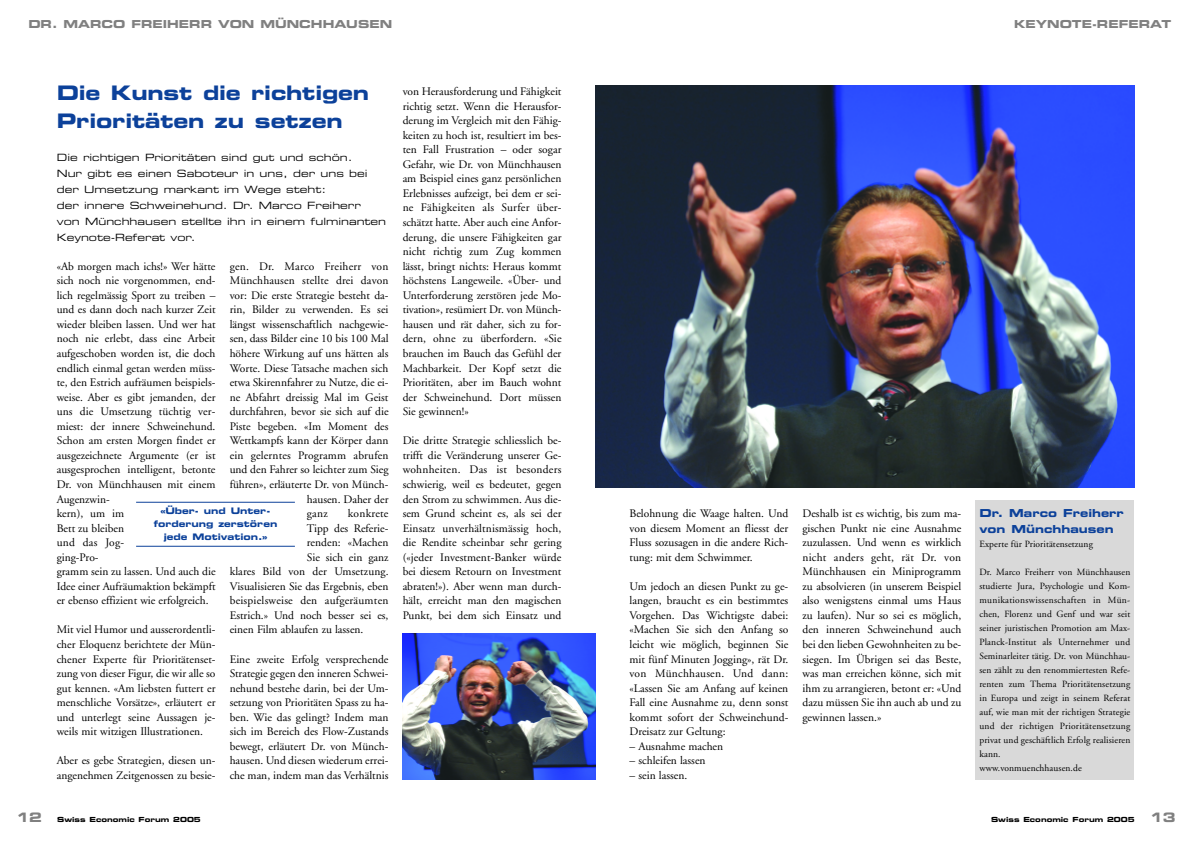
<style>
.page{position:relative;width:1191px;height:842px;background:#fff}
.page>*{position:absolute;margin:0;border:0;box-sizing:border-box;transform-origin:0 0}
.t1{font:20px/28px "Eurostile Bold Extended Two";letter-spacing:-.01em;color:#0c419a}
.t2{font:11.5px/14.5px "Adobe Garamond";color:#000;text-align:justify}
.t3{font:11.5px "Adobe Garamond";letter-spacing:.02em;color:#000}
.t4{font:11px "Eurostile Bold Extended Two";color:#808080}
.t5{font:11px/16px "Eurostile Bold Extended Two";color:#0c419a}
.t6{font:10px/16px "Eurostile Extended Two";color:#000}
.t7{font:9.5px/14px "Adobe Garamond";letter-spacing:.01em;color:#000}
.t8{font:9px/13px "Eurostile Bold Extended Two";color:#0c419a;text-align:center}
.t9{font:7px "Eurostile Bold Extended Two";color:#000}
.s1{font-size:13px;color:#808080}
</style>
<div class="page">
<div style="left:975px;top:500px;width:159px;height:280px;background:#d9d9d9"></div>
<hr style="left:136px;top:502px;width:159px;height:1px;background:#0c419a">
<hr style="left:136px;top:546px;width:159px;height:1px;background:#0c419a">
<img style="left:403px;top:633px;width:192px;height:147px">
<img style="left:595px;top:85px;width:539px;height:403px">
<p class="t4" style="left:28px;top:20px;width:365px">DR. MARCO FREIHERR VON MÜNCHHAUSEN</p>
<h1 class="t1" style="left:57px;top:80px;width:314px">Die Kunst die richtigen<br>Prioritäten zu setzen</h1>
<p class="t6" style="left:57px;top:150px;width:331px">Die richtigen Prioritäten sind gut und schön.<br>Nur gibt es einen Saboteur in uns, der uns bei der Umsetzung markant im Wege steht:<br>der innere Schweinehund. Dr. Marco Freiherr von Münchhausen stellte ihn in einem fulminanten Keynote-Referat vor.</p>
<p class="t3" style="left:230px;top:261px;width:160px">gen. Dr. Marco Freiherr von</p>
<p class="t2" style="left:230px;top:274px;width:160px">Münchhausen stellte drei davon</p>
<p class="t2" style="left:230px;top:289px;width:160px">vor: Die erste Strategie besteht da-</p>
<p class="t2" style="left:230px;top:303px;width:160px">rin, Bilder zu verwenden. Es sei</p>
<p class="t2" style="left:230px;top:318px;width:160px">längst wissenschaftlich nachgewie-</p>
<p class="t2" style="left:230px;top:333px;width:160px">sen, dass Bilder eine 10 bis 100 Mal</p>
<p class="t2" style="left:230px;top:347px;width:160px">höhere Wirkung auf uns hätten als</p>
<p class="t2" style="left:230px;top:362px;width:160px">Worte. Diese Tatsache machen sich</p>
<p class="t2" style="left:230px;top:376px;width:160px">etwa Skirennfahrer zu Nutze, die ei-</p>
<p class="t2" style="left:230px;top:391px;width:160px">ne Abfahrt dreissig Mal im Geist</p>
<p class="t2" style="left:230px;top:405px;width:160px">durchfahren, bevor sie sich auf die</p>
<p class="t2" style="left:230px;top:420px;width:160px">Piste begeben. «Im Moment des</p>
<p class="t2" style="left:230px;top:434px;width:160px">Wettkampfs kann der Körper dann</p>
<p class="t2" style="left:230px;top:449px;width:160px">ein gelerntes Programm abrufen</p>
<p class="t2" style="left:230px;top:463px;width:160px">und den Fahrer so leichter zum Sieg</p>
<p class="t2" style="left:230px;top:478px;width:160px">führen», erläuterte Dr. von Münch-</p>
<p class="t2" style="left:307px;top:493px;width:83px">hausen. Daher der</p>
<p class="t2" style="left:307px;top:507px;width:22px">ganz</p>
<p class="t3" style="left:348px;top:509px;width:42px">konkrete</p>
<p class="t2" style="left:307px;top:522px;width:83px">Tipp des Referie-</p>
<p class="t2" style="left:307px;top:536px;width:83px">renden: «Machen</p>
<p class="t2" style="left:307px;top:551px;width:83px">Sie sich ein ganz</p>
<p class="t2" style="left:230px;top:565px;width:160px">klares Bild von der Umsetzung.</p>
<p class="t2" style="left:230px;top:580px;width:160px">Visualisieren Sie das Ergebnis, eben</p>
<p class="t3" style="left:230px;top:596px;width:160px">beispielsweise den aufgeräumten</p>
<p class="t2" style="left:230px;top:609px;width:160px">Estrich.» Und noch besser sei es,</p>
<p class="t2" style="left:230px;top:624px;width:135px">einen Film ablaufen zu lassen.</p>
<p class="t2" style="left:230px;top:653px;width:160px">Eine zweite Erfolg versprechende Strategie gegen den inneren Schwei&shy;nehund bestehe darin, bei der Um&shy;setzung von Prioritäten Spass zu ha&shy;ben. Wie das gelingt? Indem man sich im Bereich des Flow-Zustands bewegt, erläutert Dr. von Münch&shy;hausen. Und diesen wiederum errei&shy;che man, indem man das Verhältnis</p>
<p class="t2" style="left:57px;top:260px;width:160px;text-align:left">«Ab morgen mach ichs!» Wer hätte sich noch nie vorgenommen, end&shy;lich regelmässig Sport zu treiben – und es dann doch nach kurzer Zeit wieder bleiben lassen. Und wer hat noch nie erlebt, dass eine Arbeit aufgeschoben worden ist, die doch endlich einmal getan werden müss&shy;te, den Estrich aufräumen beispiels&shy;weise. Aber es gibt jemanden, der uns die Umsetzung tüchtig ver&shy;miest: der innere Schweinehund.<br>Schon am ersten Morgen findet er ausgezeichnete Argumente (er ist ausgesprochen intelligent, betonte<br>Dr. von Münchhausen mit einem<br>Augenzwin-<br>kern), um im<br>Bett zu bleiben<br>und das Jog-<br>ging-Pro-<br>gramm sein zu lassen. Und auch die<br>Idee einer Aufräumaktion bekämpft er ebenso effizient wie erfolgreich.</p>
<p class="t2" style="left:57px;top:624px;width:160px">Mit viel Humor und ausserordentli&shy;cher Eloquenz berichtete der Mün&shy;chener Experte für Prioritätenset&shy;zung von dieser Figur, die wir alle so gut kennen. «Am liebsten futtert er menschliche Vorsätze», erläutert er und unterlegt seine Aussagen je&shy;weils mit witzigen Illustrationen.</p>
<p class="t2" style="left:57px;top:754px;width:160px">Aber es gebe Strategien, diesen un&shy;angenehmen Zeitgenossen zu besie-</p>
<p class="t8" style="left:154px;top:505px;width:125px">«Über- und Unter&shy;forderung zerstören jede Motivation.»</p>
<p class="t9" style="left:16px;top:817px;width:186px"><span class="s1">12</span> Swiss Economic Forum 2005</p>
<p class="t2" style="left:403px;top:85px;width:160px">von Herausforderung und Fähigkeit richtig setzt. Wenn die Herausfor&shy;derung im Vergleich mit den Fähig&shy;keiten zu hoch ist, resultiert im bes&shy;ten Fall Frustration – oder sogar Gefahr, wie Dr. von Münchhausen am Beispiel eines ganz persönlichen Erlebnisses aufzeigt, bei dem er sei&shy;ne Fähigkeiten als Surfer über&shy;schätzt hatte. Aber auch eine Anfor&shy;derung, die unsere Fähigkeiten gar nicht richtig zum Zug kommen lässt, bringt nichts: Heraus kommt höchstens Langeweile. «Über- und Unterforderung zerstören jede Mo&shy;tivation», resümiert Dr. von Münch&shy;hausen und rät daher, sich zu for&shy;dern, ohne zu überfordern. «Sie brauchen im Bauch das Gefühl der Machbarkeit. Der Kopf setzt die Prioritäten, aber im Bauch wohnt der Schweinehund. Dort müssen Sie gewinnen!»</p>
<p class="t2" style="left:403px;top:434px;width:160px">Die dritte Strategie schliesslich be&shy;trifft die Veränderung unserer Ge&shy;wohnheiten. Das ist besonders schwierig, weil es bedeutet, gegen den Strom zu schwimmen. Aus die&shy;sem Grund scheint es, als sei der Einsatz unverhältnismässig hoch, die Rendite scheinbar sehr gering («jeder Investment-Banker würde bei diesem Retourn on Investment abraten!»). Aber wenn man durch&shy;hält, erreicht man den magischen Punkt, bei dem sich Einsatz und</p>
<p class="t4" style="left:1014px;top:20px;width:159px">KEYNOTE-REFERAT</p>
<p class="t2" style="left:629px;top:507px;width:160px">Belohnung die Waage halten. Und von diesem Moment an fliesst der Fluss sozusagen in die andere Rich&shy;tung: mit dem Schwimmer.</p>
<p class="t2" style="left:629px;top:580px;width:160px">Um jedoch an diesen Punkt zu ge&shy;langen, braucht es ein bestimmtes Vorgehen. Das Wichtigste dabei: «Machen Sie sich den Anfang so leicht wie möglich, beginnen Sie mit fünf Minuten Jogging», rät Dr. von Münchhausen. Und dann: «Lassen Sie am Anfang auf keinen Fall eine Ausnahme zu, denn sonst kommt sofort der Schweinehund-Dreisatz zur Geltung:</p>
<p class="t2" style="left:629px;top:740px;width:95px">– Ausnahme machen</p>
<p class="t2" style="left:629px;top:754px;width:78px">– schleifen lassen</p>
<p class="t2" style="left:629px;top:769px;width:59px">– sein lassen.</p>
<p class="t2" style="left:802px;top:507px;width:160px">Deshalb ist es wichtig, bis zum ma&shy;gischen Punkt nie eine Ausnahme zuzulassen. Und wenn es wirklich nicht anders geht, rät Dr. von Münchhausen ein Miniprogramm zu absolvieren (in unserem Beispiel also wenigstens einmal ums Haus zu laufen). Nur so sei es möglich, den inneren Schweinehund auch bei den lieben Gewohnheiten zu be&shy;siegen. Im Übrigen sei das Beste, was man erreichen könne, sich mit ihm zu arrangieren, betont er: «Und dazu müssen Sie ihn auch ab und zu gewinnen lassen.»</p>
<p class="t5" style="left:979px;top:505px;width:146px">Dr. Marco Freiherr von Münchhausen</p>
<p class="t7" style="left:979px;top:537px;width:115px">Experte für Prioritätensetzung</p>
<p class="t7" style="left:979px;top:565px;width:152px">Dr. Marco Freiherr von Münchhausen studierte Jura, Psychologie und Kom&shy;munikationswissenschaften in Mün&shy;chen, Florenz und Genf und war seit seiner juristischen Promotion am Max-Planck-Institut als Unternehmer und Seminarleiter tätig. Dr. von Münchhau&shy;sen zählt zu den renommiertesten Refe&shy;renten zum Thema Prioritätensetzung in Europa und zeigt in seinem Referat auf, wie man mit der richtigen Strategie und der richtigen Prioritätensetzung privat und geschäftlich Erfolg realisieren kann.<br>www.vonmuenchhausen.de</p>
<p class="t9" style="left:991px;top:817px;width:186px">Swiss Economic Forum 2005 <span class="s1">13</span></p>
</div>
